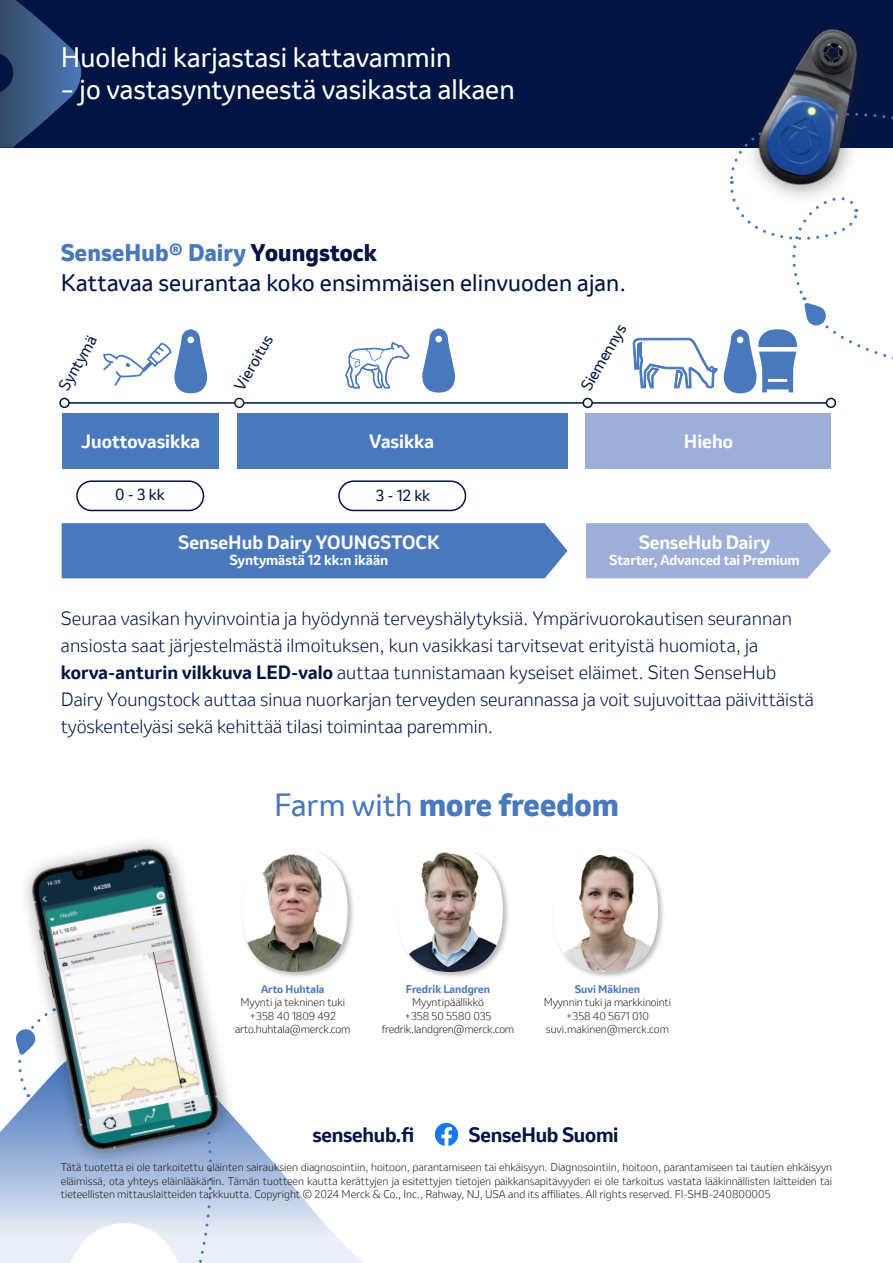
<style>
.page{position:relative;width:893px;height:1263px;background:#fff}
.page>*{position:absolute;margin:0;border:0;box-sizing:border-box;transform-origin:0 0}
.New_header_-_navy{font:800 30px "Invention";color:#4a78bd}
.New_header_-_navy-2{font:26.4px "Invention";color:#fff}
.body{font:22.5px "Invention";letter-spacing:.005em;color:#001443}
.body-2{font:800 22.5px "Invention";letter-spacing:.005em;color:#4a78bd}
.t1{font:700 19.5px "Invention";letter-spacing:-.015em;color:#001443}
.body-3{font:300 18px/27px "Invention";letter-spacing:.005em;color:#001443}
.t2{font:700 18px "Invention";color:#fff}
.t3{font:15px "Invention";color:#001443}
.t4{font:700 13.5px "Invention";letter-spacing:-.01em;color:#fff}
.t5{font:300 10.5px/13.5px "Invention";color:#231f20;text-align:justify}
.t6{font:700 10.5px "Invention";color:#4a78bd}
.s1{color:#001443}
.s2{font-weight:700}
.s3{font-weight:400}
</style>
<div class="page">
<div style="left:0;top:0;width:893px;height:148px;background:#001443"></div>
<svg style="left:0;top:0;width:81px;height:148px"></svg>
<svg style="left:0;top:1145px;width:364px;height:118px"></svg>
<svg style="left:11px;top:1175px;width:216px;height:88px"></svg>
<img style="left:0;top:842px;width:258px;height:333px">
<img style="left:778px;top:29px;width:80px;height:71px">
<div style="left:241px;top:847px;width:114px;height:133px;background:#231f20;opacity:.3"></div>
<img style="left:242px;top:848px;width:106px;height:124px">
<div style="left:396px;top:847px;width:114px;height:133px;background:#231f20;opacity:.3"></div>
<img style="left:397px;top:848px;width:106px;height:124px">
<div style="left:551px;top:847px;width:114px;height:133px;background:#231f20;opacity:.3"></div>
<img style="left:553px;top:848px;width:105px;height:124px">
<img style="left:434px;top:1122px;width:25px;height:25px;border-radius:12px">
<div style="left:434px;top:1122px;width:25px;height:25px;border:1px solid #fff;border-radius:50%"></div>
<div style="left:62px;top:413px;width:156px;height:55px;background:#4a78bd"></div>
<div style="left:62px;top:523px;width:505px;height:55px;background:#4a78bd"></div>
<div style="left:237px;top:413px;width:330px;height:55px;background:#4a78bd"></div>
<div style="left:586px;top:413px;width:245px;height:55px;background:#9dafd9"></div>
<hr style="left:67px;top:402px;width:764px;height:2px;background:#001443">
<div style="left:59px;top:398px;width:11px;height:10px;border:2px solid #001443;border-radius:50%"></div>
<div style="left:235px;top:398px;width:9px;height:9px;background:#fff;border-radius:50%"></div>
<div style="left:234px;top:398px;width:10px;height:10px;border:2px solid #231f20;border-radius:50%"></div>
<div style="left:583px;top:398px;width:9px;height:9px;background:#fff;border-radius:50%"></div>
<div style="left:582px;top:398px;width:11px;height:10px;border:2px solid #001443;border-radius:50%"></div>
<svg style="left:344px;top:342px;width:66px;height:47px"></svg>
<div style="left:586px;top:523px;width:245px;height:55px;background:#9dafd9"></div>
<div style="left:76px;top:480px;width:128px;height:31px;border:2px solid #001443;border-radius:15px"></div>
<svg style="left:422px;top:328px;width:33px;height:65px"></svg>
<svg style="left:632px;top:100px;width:261px;height:309px"></svg>
<div style="left:338px;top:480px;width:128px;height:31px;border:2px solid #001443;border-radius:15px"></div>
<svg style="left:102px;top:329px;width:106px;height:64px"></svg>
<div style="left:826px;top:398px;width:9px;height:9px;background:#fff;border-radius:50%"></div>
<div style="left:826px;top:398px;width:10px;height:10px;border:2px solid #001443;border-radius:50%"></div>
<p class="New_header_-_navy-2" style="left:61px;top:39px;width:392px">Huolehdi karjastasi kattavammin</p>
<p class="New_header_-_navy-2" style="left:61px;top:70px;width:455px">– jo vastasyntyneestä vasikasta alkaen</p>
<p class="body-2" style="left:61px;top:236px;width:318px">SenseHub® Dairy <span class="s1">Youngstock</span></p>
<p class="body" style="left:61px;top:266px;width:567px">Kattavaa seurantaa koko ensimmäisen elinvuoden ajan.</p>
<p class="t3" style="left:53px;top:384px;width:62px;rotate:-60deg">Syntymä</p>
<p class="t3" style="left:229px;top:384px;width:63px;rotate:-60deg">Vieroitus</p>
<p class="t3" style="left:576px;top:384px;width:76px;rotate:-60deg">Siemennys</p>
<p class="t2" style="left:81px;top:428px;width:120px">Juottovasikka</p>
<p class="t2" style="left:369px;top:428px;width:66px">Vasikka</p>
<p class="t2" style="left:684px;top:428px;width:51px">Hieho</p>
<p class="t3" style="left:115px;top:483px;width:51px">0 - 3 kk</p>
<p class="t3" style="left:376px;top:485px;width:56px">3 - 12 kk</p>
<p class="t2" style="left:178px;top:529px;width:263px">SenseHub Dairy YOUNGSTOCK</p>
<p class="t4" style="left:230px;top:550px;width:160px">Syntymästä 12 kk:n ikään</p>
<p class="t2" style="left:639px;top:529px;width:133px">SenseHub Dairy</p>
<p class="t4" style="left:609px;top:550px;width:192px">Starter, Advanced tai Premium</p>
<p class="body-3" style="left:61px;top:604px;width:754px">Seuraa vasikan hyvinvointia ja hyödynnä terveyshälytyksiä. Ympärivuorokautisen seurannan ansiosta saat järjestelmästä ilmoituksen, kun vasikkasi tarvitsevat erityistä huomiota, ja <span class="s2">korva-anturin vilkkuva LED-valo</span> auttaa tunnistamaan kyseiset eläimet. Siten SenseHub Dairy Youngstock auttaa sinua nuorkarjan terveyden seurannassa ja voit sujuvoittaa päivittäistä työskentelyäsi sekä kehittää tilasi toimintaa paremmin.</p>
<p class="New_header_-_navy" style="left:274px;top:783px;width:346px"><span class="s3">Farm with</span> more freedom</p>
<p class="t6" style="left:261px;top:981px;width:65px">Arto Huhtala</p>
<p class="t5" style="left:240px;top:995px;width:106px">Myynti ja tekninen tuki</p>
<p class="t5" style="left:249px;top:1009px;width:88px">+358 40 1809 492</p>
<p class="t5" style="left:235px;top:1022px;width:117px">arto.huhtala@merck.com</p>
<p class="t6" style="left:406px;top:981px;width:86px">Fredrik Landgren</p>
<p class="t5" style="left:412px;top:995px;width:73px">Myyntipäällikkö</p>
<p class="t5" style="left:404px;top:1009px;width:89px">+358 50 5580 035</p>
<p class="t5" style="left:382px;top:1022px;width:134px">fredrik.landgren@merck.com</p>
<p class="t6" style="left:575px;top:981px;width:67px">Suvi Mäkinen</p>
<p class="t5" style="left:544px;top:995px;width:129px">Myynnin tuki ja markkinointi</p>
<p class="t5" style="left:566px;top:1009px;width:85px">+358 40 5671 010</p>
<p class="t5" style="left:546px;top:1022px;width:125px">suvi.makinen@merck.com</p>
<p class="t1" style="left:312px;top:1121px;width:103px">sensehub.fi</p>
<p class="t1" style="left:469px;top:1121px;width:151px">SenseHub Suomi</p>
<p class="t5" style="left:61px;top:1160px;width:773px">Tätä tuotetta ei ole tarkoitettu eläinten sairauksien diagnosointiin, hoitoon, parantamiseen tai ehkäisyyn. Diagnosointiin, hoitoon, parantamiseen tai tautien ehkäisyyn eläimissä, ota yhteys eläinlääkäriin. Tämän tuotteen kautta kerättyjen ja esitettyjen tietojen paikkansapitävyyden ei ole tarkoitus vastata lääkinnällisten laitteiden tai tieteellisten mittauslaitteiden tarkkuutta. Copyright © 2024 Merck &amp; Co., Inc., Rahway, NJ, USA and its affiliates. All rights reserved. FI-SHB-240800005</p>
</div>
